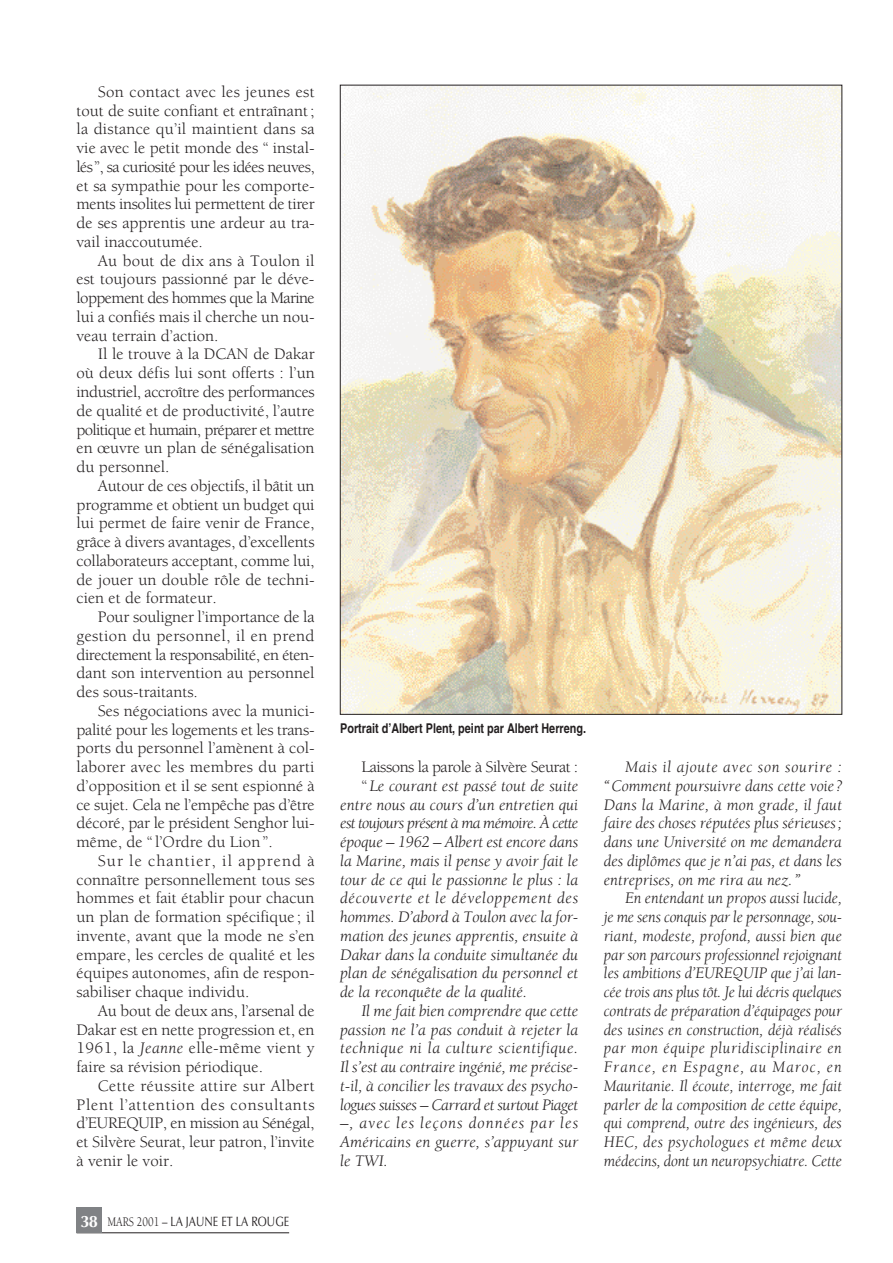
<style>
.page{position:relative;width:893px;height:1263px;background:#fff}
.page>*{position:absolute;margin:0;border:0;box-sizing:border-box;transform-origin:0 0}
.t1{font:16.5px/18.8px "Berkeley";color:#231f20;text-align:justify}
.t2{font:italic 16.5px/18.8px "Berkeley";color:#231f20;text-align:justify}
.t3{font:italic 16.5px "Berkeley";letter-spacing:-.03em;color:#231f20}
.t4{font:italic 16.5px "Berkeley";letter-spacing:-.045em;color:#231f20}
.t5{font:italic 16.5px "Berkeley";letter-spacing:.03em;color:#231f20}
.t6{font:16.5px "Berkeley";letter-spacing:-.03em;color:#231f20}
.t7{font:italic 16.5px "Berkeley";letter-spacing:.035em;color:#231f20}
.t8{font:italic 16.5px "Berkeley";letter-spacing:.06em;color:#231f20}
.t9{font:700 condensed 13.5px "Helvetica";color:#231f20}
.t10{font:13.5px "Optima";color:#231f20;scale:.8 1}
.s1{font-style:italic}
.s2{font-weight:700;font-size:16.5px;color:#fff}
.s3{font-family:"Berkeley"}
.s4{font-style:normal}
</style>
<div class="page">
<hr style="left:77px;top:1232px;width:212px;height:1px;background:#231f20">
<div style="left:77px;top:1208px;width:25px;height:25px;background:#808285"></div>
<img style="left:342px;top:87px;width:498px;height:625px">
<p class="t1" style="left:77px;top:84px;width:240px;text-indent:21px">Son contact avec les jeunes est tout de suite confiant et entraînant; la distance qu’il maintient dans sa vie avec le petit monde des “ instal&shy;lés”, sa curiosité pour les idées neuves, et sa sympathie pour les comporte&shy;ments insolites lui permettent de tirer de ses apprentis une ardeur au tra&shy;vail inaccoutumée.</p>
<p class="t1" style="left:77px;top:253px;width:240px;text-indent:21px">Au bout de dix ans à Toulon il est toujours passionné par le déve&shy;loppement des hommes que la Marine lui a confiés mais il cherche un nou&shy;veau terrain d’action.</p>
<p class="t1" style="left:77px;top:346px;width:240px;text-indent:21px">Il le trouve à la DCAN de Dakar où deux défis lui sont offerts : l’un industriel, accroître des performances de qualité et de productivité, l’autre politique et humain, préparer et mettre en œuvre un plan de sénégalisation du personnel.</p>
<p class="t1" style="left:77px;top:478px;width:240px;text-indent:21px">Autour de ces objectifs, il bâtit un programme et obtient un budget qui lui permet de faire venir de France, grâce à divers avantages, d’excellents collaborateurs acceptant, comme lui, de jouer un double rôle de techni&shy;cien et de formateur.</p>
<p class="t1" style="left:77px;top:609px;width:240px;text-indent:21px">Pour souligner l’importance de la gestion du personnel, il en prend directement la responsabilité, en éten&shy;dant son intervention au personnel des sous-traitants.</p>
<p class="t1" style="left:77px;top:703px;width:240px;text-indent:21px">Ses négociations avec la munici&shy;palité pour les logements et les trans&shy;ports du personnel l’amènent à col&shy;laborer avec les membres du parti d’opposition et il se sent espionné à ce sujet. Cela ne l’empêche pas d’être décoré, par le président Senghor lui&shy;même, de “ l’Ordre du Lion ”.</p>
<p class="t1" style="left:77px;top:853px;width:240px;text-indent:21px">Sur le chantier, il apprend à connaître personnellement tous ses hommes et fait établir pour chacun un plan de formation spécifique ; il invente, avant que la mode ne s’en empare, les cercles de qualité et les équipes autonomes, afin de respon&shy;sabiliser chaque individu.</p>
<p class="t1" style="left:77px;top:1003px;width:240px;text-indent:21px">Au bout de deux ans, l’arsenal de Dakar est en nette progression et, en 1961, la <span class="s1">Jeanne</span> elle-même vient y faire sa révision périodique.</p>
<p class="t1" style="left:77px;top:1078px;width:240px;text-indent:21px">Cette réussite attire sur Albert Plent l’attention des consultants d’EUREQUIP, en mission au Sénégal, et Silvère Seurat, leur patron, l’invite à venir le voir.</p>
<p class="t10" style="left:80px;top:1216px;width:262px"><span class="s2">38</span> <span class="s3">MARS 2001 –</span> LA JAUNE ET LA ROUGE</p>
<p class="t9" style="left:340px;top:723px;width:247px">Portrait d’Albert Plent, peint par Albert Herreng.</p>
<p class="t6" style="left:361px;top:760px;width:218px">Laissons la parole à Silvère Seurat :</p>
<p class="t2" style="left:361px;top:778px;width:218px"><span class="s4">“</span> Le courant est passé tout de suite</p>
<p class="t2" style="left:340px;top:796px;width:240px">entre nous au cours d’un entretien qui</p>
<p class="t4" style="left:340px;top:817px;width:240px">est toujours présent à ma mémoire. À cette</p>
<p class="t2" style="left:340px;top:834px;width:240px">époque – 1962 – Albert est encore dans</p>
<p class="t2" style="left:340px;top:853px;width:240px">la Marine, mais il pense y avoir fait le</p>
<p class="t2" style="left:340px;top:871px;width:240px">tour de ce qui le passionne le plus : la</p>
<p class="t7" style="left:340px;top:892px;width:240px">découverte et le développement des</p>
<p class="t2" style="left:340px;top:909px;width:240px">hommes. D’abord à Toulon avec la for-</p>
<p class="t2" style="left:340px;top:928px;width:240px">mation des jeunes apprentis, ensuite à</p>
<p class="t2" style="left:340px;top:946px;width:240px">Dakar dans la conduite simultanée du</p>
<p class="t2" style="left:340px;top:965px;width:240px">plan de sénégalisation du personnel et</p>
<p class="t2" style="left:340px;top:984px;width:188px">de la reconquête de la qualité.</p>
<p class="t2" style="left:361px;top:1003px;width:218px">Il me fait bien comprendre que cette</p>
<p class="t2" style="left:340px;top:1021px;width:240px">passion ne l’a pas conduit à rejeter la</p>
<p class="t5" style="left:340px;top:1042px;width:240px">technique ni la culture scientifique.</p>
<p class="t2" style="left:340px;top:1059px;width:240px">Il s’est au contraire ingénié, me précise-</p>
<p class="t2" style="left:340px;top:1078px;width:240px">t-il, à concilier les travaux des psycho-</p>
<p class="t3" style="left:340px;top:1098px;width:240px">logues suisses – Carrard et surtout Piaget</p>
<p class="t8" style="left:340px;top:1117px;width:240px">–, avec les leçons données par les</p>
<p class="t2" style="left:340px;top:1134px;width:240px">Américains en guerre, s’appuyant sur</p>
<p class="t2" style="left:340px;top:1153px;width:49px">le TWI.</p>
<p class="t2" style="left:604px;top:759px;width:240px;text-indent:21px">Mais il ajoute avec son sourire : “Comment poursuivre dans cette voie?<br>Dans la Marine, à mon grade, il faut faire des choses réputées plus sérieuses; dans une Université on me demandera des diplômes que je n’ai pas, et dans les entreprises, on me rira au nez.”</p>
<p class="t2" style="left:604px;top:890px;width:240px;text-indent:21px">En entendant un propos aussi lucide, je me sens conquis par le personnage, sou&shy;riant, modeste, profond, aussi bien que par son parcours professionnel rejoignant les ambitions d’EUREQUIP que j’ai lan&shy;cée trois ans plus tôt. Je lui décris quelques contrats de préparation d’équipages pour des usines en construction, déjà réalisés par mon équipe pluridisciplinaire en France, en Espagne, au Maroc, en Mauritanie. Il écoute, interroge, me fait parler de la composition de cette équipe, qui comprend, outre des ingénieurs, des HEC, des psychologues et même deux médecins, dont un neuropsychiatre. Cette</p>
</div>
